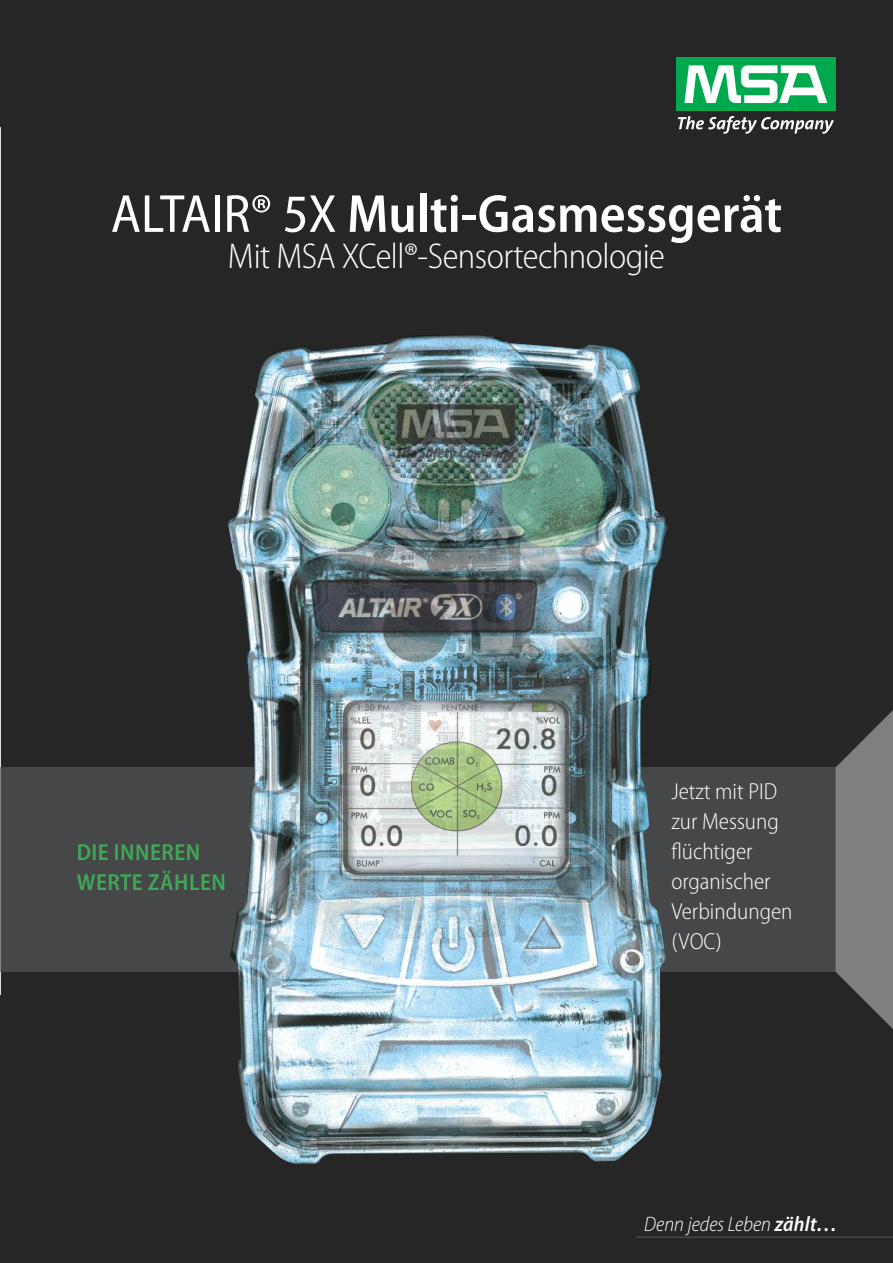
<style>
.page{position:relative;width:893px;height:1263px;background:#272627}
.page>*{position:absolute;margin:0;border:0;box-sizing:border-box;transform-origin:0 0}
.t1{font:600 semi-condensed 54px "Myriad Pro";color:#fff}
.t2{font:300 semi-condensed 36px "Myriad Pro";letter-spacing:-.015em;color:#fff}
.t3{font:300 semi-condensed 23.25px/30px "Myriad Pro";color:#fff}
.t4{font:600 semi-condensed 23.25px/30px "Myriad Pro";letter-spacing:.02em;color:#40a757}
.t5{font:italic 300 semi-condensed 21px "Myriad Pro";color:#fff}
.s1{font-weight:400}
.s2{font-weight:600}
</style>
<div class="page">
<hr style="left:0;top:128px;width:1px;height:867px;background:#dbdcdd">
<div style="left:676px;top:58px;width:160px;height:53px;background:#00a94e"></div>
<svg style="left:684px;top:65px;width:143px;height:38px"></svg>
<svg style="left:678px;top:116px;width:156px;height:18px"></svg>
<div style="left:0;top:767px;width:836px;height:204px;background:#464749"></div>
<svg style="left:836px;top:710px;width:57px;height:319px"></svg>
<img style="left:228px;top:335px;width:441px;height:829px">
<hr style="left:636px;top:1237px;width:257px;height:1px;background:#58595c">
<h1 class="t1" style="left:111px;top:194px;width:673px"><span class="s1">ALTAIR® 5X</span> Multi-Gasmessgerät</h1>
<h2 class="t2" style="left:228px;top:236px;width:439px">Mit MSA XCell®-Sensortechnologie</h2>
<p class="t4" style="left:77px;top:839px;width:151px">DIE INNEREN<br>WERTE ZÄHLEN</p>
<p class="t3" style="left:671px;top:777px;width:123px">Jetzt mit PID zur Messung flüchtiger organischer<br>Verbindungen (VOC)</p>
<p class="t5" style="left:644px;top:1213px;width:195px">Denn jedes Leben <span class="s2">zählt…</span></p>
</div>
